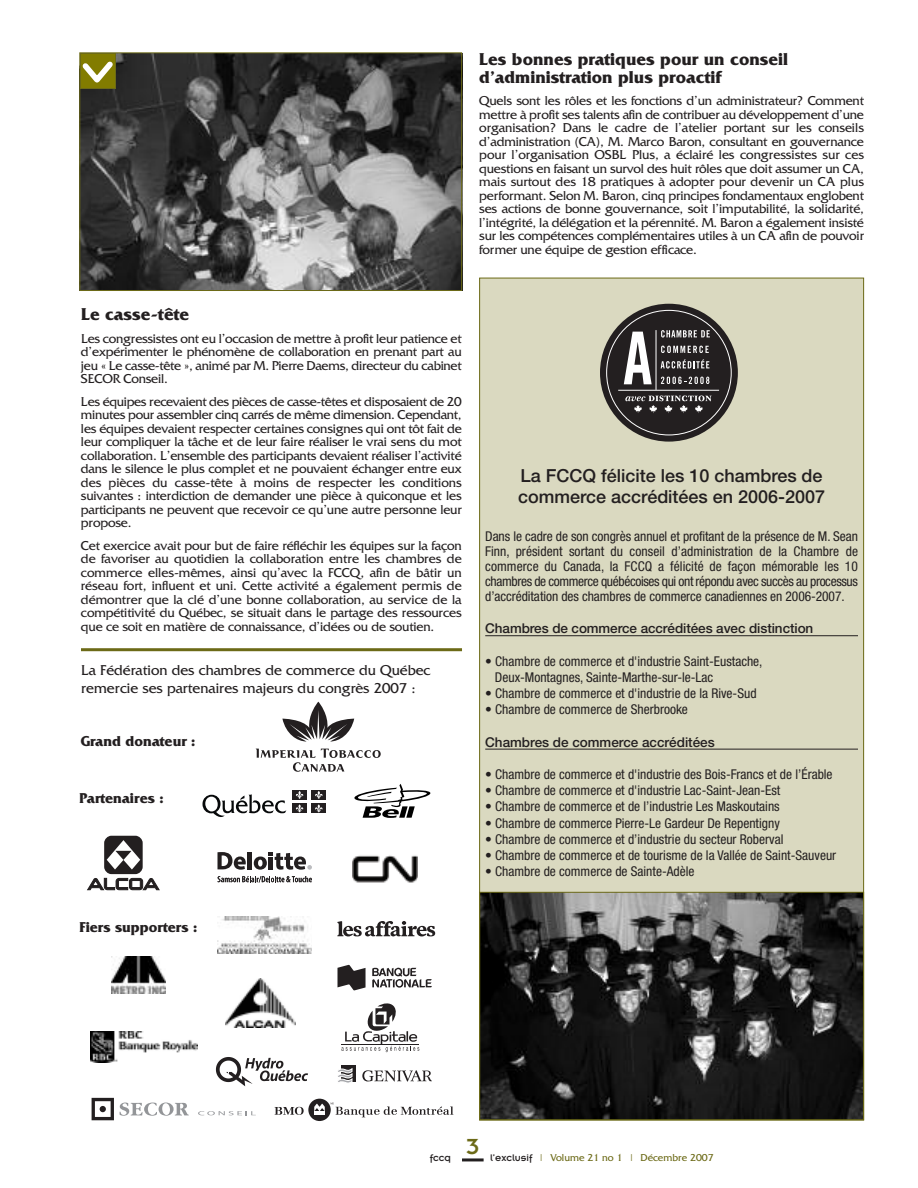
<style>
.page{position:relative;width:918px;height:1188px;background:#fff}
.page>*{position:absolute;margin:0;border:0;box-sizing:border-box;transform-origin:0 0}
.t1{font:24px "Insignia A";color:#6c6a17}
.t2{font:700 18px/18px "Friz Quadrata";color:#231f20}
.t3{font:500 18px/21.6px "Helvetica Neue";color:#231f20}
.t4{font:15px/18px "Friz Quadrata";color:#231f20}
.t5{font:700 15px "Friz Quadrata";color:#231f20}
.t6{font:13.5px/13.5px "Friz Quadrata";letter-spacing:-.015em;color:#231f20;text-align:justify}
.t7{font:condensed 13.5px/15px "Helvetica Neue";color:#231f20;text-align:justify}
.t8{font:500 13.5px "Helvetica Neue";letter-spacing:-.005em;color:#231f20}
.t9{font:10.5px "Friz Quadrata";color:#6c6a17}
.t10{font:10.5px "Insignia A";color:#231f20}
.s1{font-family:"Insignia A";color:#231f20}
</style>
<div class="page">
<div style="left:308px;top:1099px;width:23px;height:22px;background:#231f20;border-radius:50%"></div>
<hr style="left:314px;top:1111px;width:11px;height:4px;background:#fff">
<svg style="left:314px;top:1104px;width:11px;height:7px"></svg>
<svg style="left:275px;top:1107px;width:29px;height:8px"></svg>
<svg style="left:331px;top:1103px;width:123px;height:14px"></svg>
<svg style="left:198px;top:1111px;width:58px;height:4px"></svg>
<svg style="left:92px;top:1098px;width:97px;height:22px"></svg>
<svg style="left:342px;top:1065px;width:14px;height:16px"></svg>
<svg style="left:338px;top:1068px;width:14px;height:15px"></svg>
<svg style="left:362px;top:1070px;width:70px;height:11px"></svg>
<hr style="left:462px;top:1158px;width:22px;height:3px;background:#231f20">
<div style="left:479px;top:278px;width:385px;height:615px;background:#dad9c0"></div>
<hr style="left:485px;top:635px;width:373px;height:1px;background:#231f20">
<hr style="left:485px;top:749px;width:373px;height:1px;background:#231f20">
<img style="left:481px;top:894px;width:381px;height:224px">
<hr style="left:81px;top:648px;width:381px;height:3px;background:#6c6a17">
<div style="left:600px;top:304px;width:138px;height:138px;background:#231f20;border-radius:50%"></div>
<svg style="left:661px;top:330px;width:49px;height:8px"></svg>
<svg style="left:661px;top:346px;width:48px;height:7px"></svg>
<svg style="left:661px;top:359px;width:48px;height:10px"></svg>
<svg style="left:661px;top:377px;width:48px;height:7px"></svg>
<svg style="left:624px;top:332px;width:28px;height:52px"></svg>
<hr style="left:656px;top:330px;width:1px;height:60px;background:#fff">
<hr style="left:618px;top:390px;width:101px;height:1px;background:#fff">
<svg style="left:625px;top:396px;width:87px;height:17px"></svg>
<svg style="left:87px;top:836px;width:73px;height:54px"></svg>
<svg style="left:354px;top:784px;width:76px;height:34px"></svg>
<svg style="left:282px;top:702px;width:72px;height:40px"></svg>
<svg style="left:256px;top:749px;width:125px;height:23px"></svg>
<svg style="left:202px;top:794px;width:84px;height:23px"></svg>
<div style="left:292px;top:790px;width:15px;height:9px;background:#231f20"></div>
<div style="left:311px;top:790px;width:15px;height:9px;background:#231f20"></div>
<div style="left:292px;top:804px;width:15px;height:9px;background:#231f20"></div>
<svg style="left:296px;top:791px;width:8px;height:22px"></svg>
<div style="left:311px;top:804px;width:15px;height:9px;background:#231f20"></div>
<svg style="left:315px;top:791px;width:8px;height:22px"></svg>
<img style="left:352px;top:855px;width:65px;height:28px">
<hr style="left:248px;top:852px;width:4px;height:17px;background:#231f20">
<svg style="left:254px;top:852px;width:58px;height:18px"></svg>
<svg style="left:218px;top:852px;width:28px;height:18px"></svg>
<svg style="left:218px;top:876px;width:94px;height:7px"></svg>
<svg style="left:337px;top:921px;width:98px;height:15px"></svg>
<svg style="left:372px;top:968px;width:60px;height:20px"></svg>
<svg style="left:338px;top:965px;width:28px;height:25px"></svg>
<img style="left:218px;top:916px;width:94px;height:38px">
<img style="left:225px;top:979px;width:70px;height:49px">
<img style="left:111px;top:957px;width:55px;height:37px">
<img style="left:91px;top:1031px;width:107px;height:32px">
<svg style="left:216px;top:1057px;width:92px;height:29px"></svg>
<svg style="left:341px;top:1003px;width:78px;height:49px"></svg>
<img style="left:81px;top:54px;width:379px;height:235px">
<div style="left:80px;top:53px;width:35px;height:36px;background:#77730b"></div>
<div style="left:81px;top:54px;width:33px;height:34px;background:#827c00"></div>
<svg style="left:82px;top:61px;width:31px;height:22px"></svg>
<div style="left:79px;top:52px;width:383px;height:239px;border:1px solid #6c6a17"></div>
<h2 class="t2" style="left:479px;top:49px;width:311px">Les bonnes pratiques pour un conseil d’administration plus proactif</h2>
<p class="t6" style="left:479px;top:94px;width:386px">Quels sont les rôles et les fonctions d’un administrateur? Comment mettre à profit ses talents afin de contribuer au développement d’une organisation? Dans le cadre de l’atelier portant sur les conseils d’administration (CA), M. Marco Baron, consultant en gouvernance pour l’organisation OSBL Plus, a éclairé les congressistes sur ces questions en faisant un survol des huit rôles que doit assumer un CA, mais surtout des 18 pratiques à adopter pour devenir un CA plus performant. Selon M. Baron, cinq principes fondamentaux englobent ses actions de bonne gouvernance, soit l’imputabilité, la solidarité, l’intégrité, la délégation et la pérennité. M. Baron a également insisté sur les compétences complémentaires utiles à un CA afin de pouvoir former une équipe de gestion efficace.</p>
<h2 class="t2" style="left:81px;top:305px;width:110px">Le casse-tête</h2>
<p class="t6" style="left:81px;top:332px;width:382px">Les congressistes ont eu l’occasion de mettre à profit leur patience et d’expérimenter le phénomène de collaboration en prenant part au jeu « Le casse-tête », animé par M. Pierre Daems, directeur du cabinet SECOR Conseil.</p>
<p class="t6" style="left:81px;top:394px;width:382px">Les équipes recevaient des pièces de casse-têtes et disposaient de 20 minutes pour assembler cinq carrés de même dimension. Cependant, les équipes devaient respecter certaines consignes qui ont tôt fait de leur compliquer la tâche et de leur faire réaliser le vrai sens du mot collaboration. L’ensemble des participants devaient réaliser l’activité dans le silence le plus complet et ne pouvaient échanger entre eux des pièces du casse-tête à moins de respecter les conditions suivantes : interdiction de demander une pièce à quiconque et les participants ne peuvent que recevoir ce qu’une autre personne leur propose.</p>
<p class="t6" style="left:81px;top:538px;width:382px">Cet exercice avait pour but de faire réfléchir les équipes sur la façon de favoriser au quotidien la collaboration entre les chambres de commerce elles-mêmes, ainsi qu’avec la FCCQ, afin de bâtir un réseau fort, influent et uni. Cette activité a également permis de démontrer que la clé d’une bonne collaboration, au service de la compétitivité du Québec, se situait dans le partage des ressources que ce soit en matière de connaissance, d’idées ou de soutien.</p>
<p class="t4" style="left:81px;top:661px;width:351px">La Fédération des chambres de commerce du Québec remercie ses partenaires majeurs du congrès 2007 :</p>
<p class="t5" style="left:81px;top:732px;width:116px">Grand donateur :</p>
<p class="t5" style="left:79px;top:789px;width:86px">Partenaires :</p>
<p class="t5" style="left:79px;top:918px;width:119px">Fiers supporters :</p>
<h2 class="t3" style="left:518px;top:466px;width:309px">La FCCQ félicite les 10 chambres de commerce accréditées en 2006-2007</h2>
<p class="t7" style="left:485px;top:530px;width:374px">Dans le cadre de son congrès annuel et profitant de la présence de M. Sean Finn, président sortant du conseil d’administration de la Chambre de commerce du Canada, la FCCQ a félicité de façon mémorable les 10 chambres de commerce québécoises qui ont répondu avec succès au processus d’accréditation des chambres de commerce canadiennes en 2006-2007.</p>
<p class="t8" style="left:485px;top:624px;width:330px">Chambres de commerce accréditées avec distinction</p>
<p class="t7" style="left:495px;top:654px;width:269px;line-height:16.2px;text-indent:-10px">• Chambre de commerce et d'industrie Saint-Eustache,<br>Deux-Montagnes, Sainte-Marthe-sur-le-Lac</p>
<p class="t7" style="left:485px;top:687px;width:273px">• Chambre de commerce et d'industrie de la Rive-Sud</p>
<p class="t7" style="left:485px;top:703px;width:204px">• Chambre de commerce de Sherbrooke</p>
<p class="t8" style="left:485px;top:737px;width:231px">Chambres de commerce accréditées</p>
<p class="t7" style="left:485px;top:768px;width:349px">• Chambre de commerce et d'industrie des Bois-Francs et de l’Érable</p>
<p class="t7" style="left:485px;top:784px;width:297px">• Chambre de commerce et d'industrie Lac-Saint-Jean-Est</p>
<p class="t7" style="left:485px;top:800px;width:296px">• Chambre de commerce et de l’industrie Les Maskoutains</p>
<p class="t7" style="left:485px;top:816px;width:296px">• Chambre de commerce Pierre-Le Gardeur De Repentigny</p>
<p class="t7" style="left:485px;top:833px;width:300px">• Chambre de commerce et d’industrie du secteur Roberval</p>
<p class="t7" style="left:485px;top:849px;width:352px">• Chambre de commerce et de tourisme de la Vallée de Saint-Sauveur</p>
<p class="t7" style="left:485px;top:865px;width:211px">• Chambre de commerce de Sainte-Adèle</p>
<h1 class="t1" style="left:466px;top:1139px;width:14px">3</h1>
<p class="t10" style="left:430px;top:1154px;width:23px">fccq</p>
<p class="t9" style="left:490px;top:1151px;width:225px"><span class="s1">l’exclusif</span> | Volume 21 no 1 | Décembre 2007</p>
</div>
